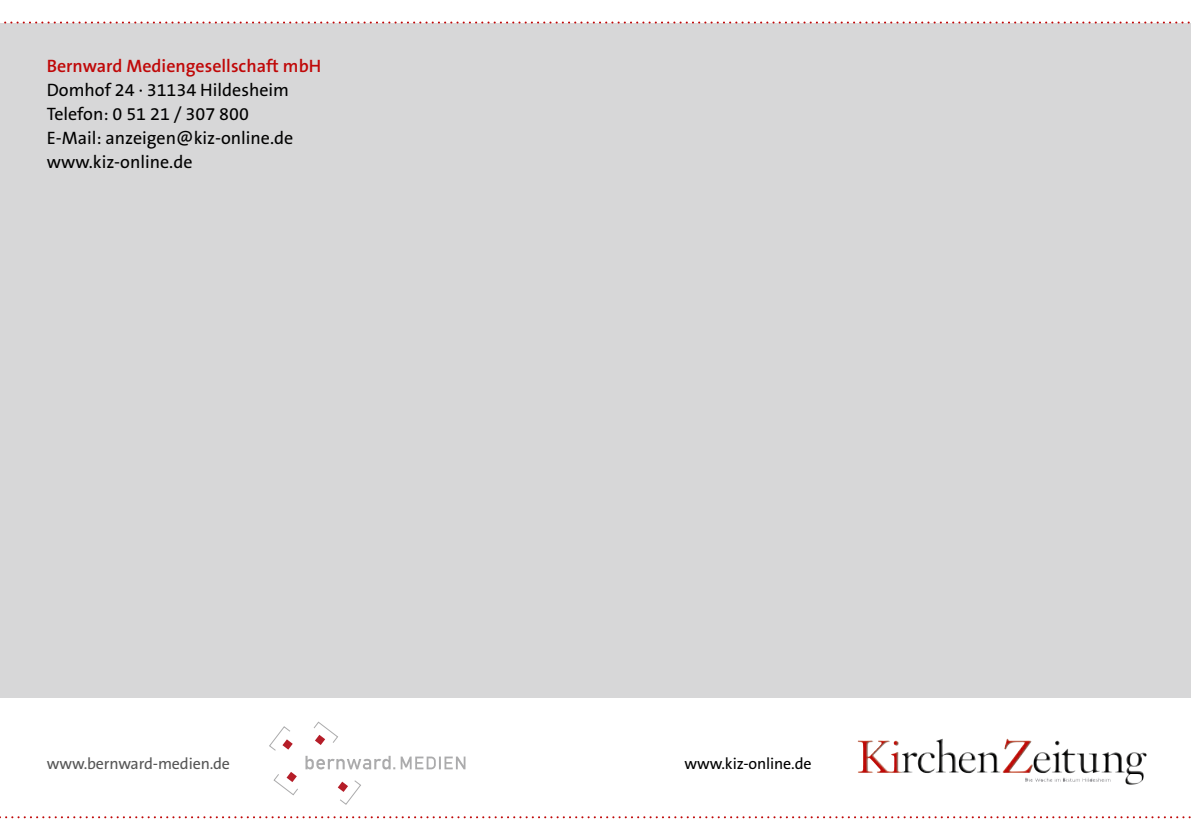
<style>
.page{position:relative;width:1191px;height:840px;background:#fff}
.page>*{position:absolute;margin:0;border:0;box-sizing:border-box;transform-origin:0 0}
.t1{font:18px/24px "The Sans B5 Plain";color:#000}
.t2{font:600 18px "The Sans B6";color:#c00808}
.t3{font:16px "The Sans B5 Plain";letter-spacing:-.01em;color:#565656}
.t4{font:16px "The Sans B5 Plain";letter-spacing:-.01em;color:#000}
</style>
<div class="page">
<div style="left:0;top:23px;width:1191px;height:674px;background:#d7d7d8"></div>
<svg style="left:269px;top:721px;width:196px;height:84px"></svg>
<svg style="left:0;top:816px;width:1191px;height:1px"></svg>
<img style="left:936px;top:738px;width:97px;height:34px">
<svg style="left:4px;top:22px;width:1186px;height:2px"></svg>
<p class="t2" style="left:47px;top:56px;width:276px">Bernward Mediengesellschaft mbH</p>
<p class="t1" style="left:47px;top:78px;width:248px">Domhof 24 · 31134 Hildesheim<br>Telefon: 0 51 21 / 307 800<br>E-Mail: anzeigen@kiz-online.de www.kiz-online.de</p>
<p class="t3" style="left:47px;top:754px;width:185px">www.bernward-medien.de</p>
<p class="t4" style="left:684px;top:754px;width:129px">www.kiz-online.de</p>
</div>
